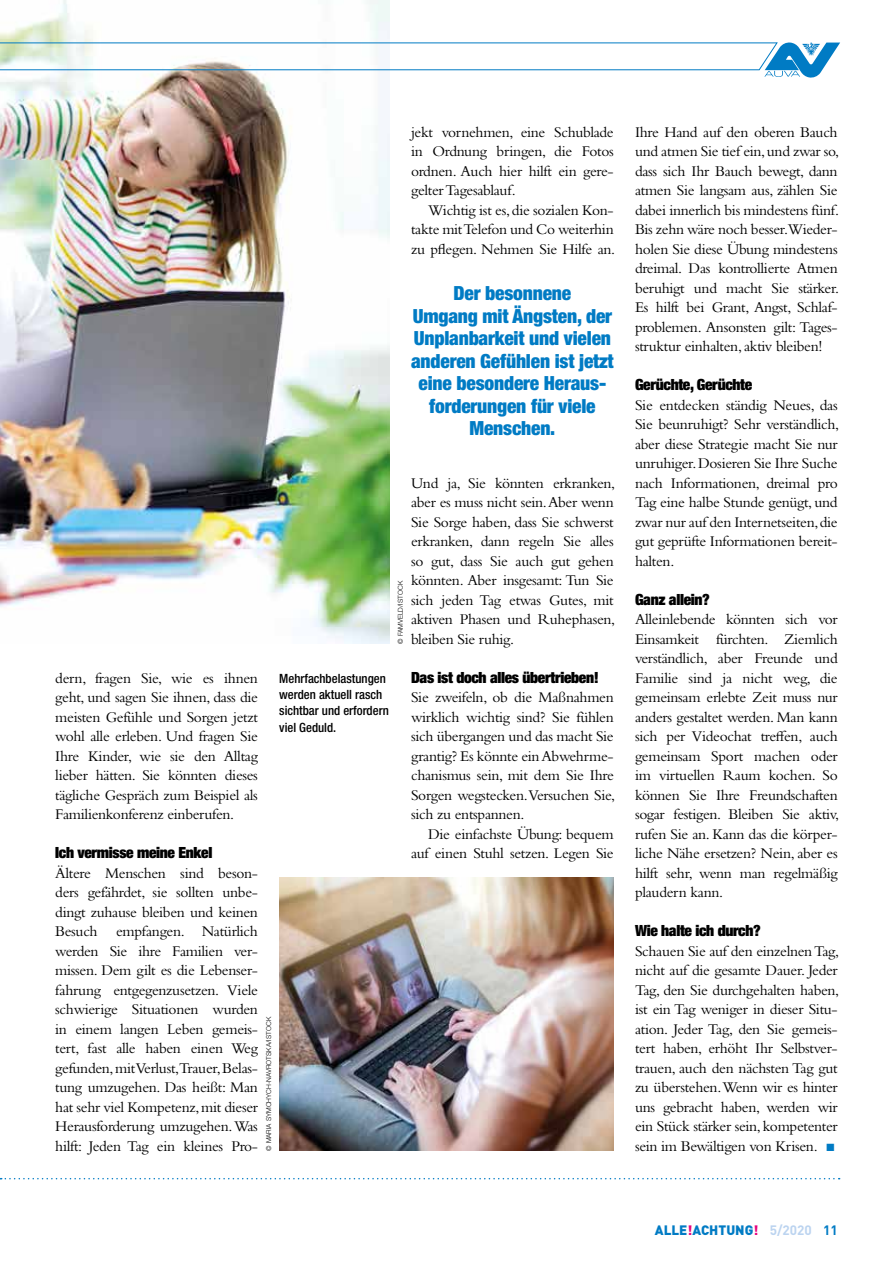
<style>
.page{position:relative;width:893px;height:1263px;background:#fff}
.page>*{position:absolute;margin:0;border:0;box-sizing:border-box;transform-origin:0 0}
.t1{font:900 condensed 19.5px/22.5px "Helvetica Neue LT Std";letter-spacing:-.01em;color:#007bc4;text-align:center}
.t2{font:15.45px/19.5px "Bembo Std";letter-spacing:-.02em;color:#000;text-align:justify}
.t3{font:900 condensed 15.45px "Helvetica Neue LT Std";letter-spacing:-.02em;color:#000}
.t4{font:900 13.5px "DIN Pro";color:#007bc4}
.t5{font:700 13.5px "DIN Pro";color:#007bc4}
.t6{font:500 condensed 12.75px/16.2px "Helvetica Neue LT Std";color:#000}
.t7{font:10.5px "Zapf Dingbats ITC";color:#007bc4}
.t8{font:300 6.75px "Helvetica Neue LT Std";color:#000}
.s1{color:#e6007d}
.s2{font-weight:700;color:#bcd4f0}
</style>
<div class="page">
<img style="left:0;top:0;width:390px;height:644px">
<svg style="left:0;top:42px;width:840px;height:36px"></svg>
<img style="left:279px;top:877px;width:335px;height:274px">
<svg style="left:0;top:1178px;width:840px;height:1px"></svg>
<p class="t2" style="left:411px;top:122px;width:204px">jekt vornehmen, eine Schublade in Ordnung bringen, die Fotos ordnen. Auch hier hilft ein gere&shy;gelter Tagesablauf.</p>
<p class="t2" style="left:411px;top:200px;width:206px;text-indent:17px">Wichtig ist es, die sozialen Kon&shy;takte mit Telefon und Co weiterhin zu pflegen. Nehmen Sie Hilfe an.</p>
<p class="t1" style="left:411px;top:282px;width:204px">Der besonnene<br>Umgang mit Ängsten, der<br>Unplanbarkeit und vielen anderen Gefühlen ist jetzt eine besondere Heraus&shy;forderungen für viele<br>Menschen.</p>
<p class="t2" style="left:55px;top:668px;width:204px">dern, fragen Sie, wie es ihnen geht, und sagen Sie ihnen, dass die meisten Gefühle und Sorgen jetzt wohl alle erleben. Und fragen Sie Ihre Kinder, wie sie den Alltag lieber hätten. Sie könnten dieses tägliche Gespräch zum Beispiel als Familienkonferenz einberufen.</p>
<h2 class="t3" style="left:55px;top:843px;width:159px">Ich vermisse meine Enkel</h2>
<p class="t2" style="left:55px;top:863px;width:204px">Ältere Menschen sind beson&shy;ders gefährdet, sie sollten unbe&shy;dingt zuhause bleiben und keinen Besuch empfangen. Natürlich werden Sie ihre Familien ver&shy;missen. Dem gilt es die Lebenser&shy;fahrung entgegenzusetzen. Viele schwierige Situationen wurden in einem langen Leben gemeis&shy;tert, fast alle haben einen Weg gefunden, mit Verlust,Trauer, Belas&shy;tung umzugehen. Das heißt: Man hat sehr viel Kompetenz, mit dieser Herausforderung umzugehen. Was hilft: Jeden Tag ein kleines Pro-</p>
<p class="t8" style="left:264px;top:1151px;width:135px;rotate:-90deg">© MARIA SYMCHYCH-NAVROTSKA/ISTOCK</p>
<p class="t6" style="left:279px;top:670px;width:111px">Mehrfachbelastungen werden aktuell rasch sichtbar und erfordern viel Geduld.</p>
<p class="t8" style="left:396px;top:644px;width:64px;rotate:-90deg">© FAMVELD/ISTOCK</p>
<p class="t2" style="left:411px;top:473px;width:206px">Und ja, Sie könnten erkranken, aber es muss nicht sein. Aber wenn Sie Sorge haben, dass Sie schwerst erkranken, dann regeln Sie alles so gut, dass Sie auch gut gehen könnten. Aber insgesamt: Tun Sie sich jeden Tag etwas Gutes, mit aktiven Phasen und Ruhephasen, bleiben Sie ruhig.</p>
<h2 class="t3" style="left:411px;top:667px;width:189px">Das ist doch alles übertrieben!</h2>
<p class="t2" style="left:411px;top:687px;width:206px">Sie zweifeln, ob die Maßnahmen wirklich wichtig sind? Sie fühlen sich übergangen und das macht Sie grantig? Es könnte ein Abwehrme&shy;chanismus sein, mit dem Sie Ihre Sorgen wegstecken.Versuchen Sie, sich zu entspannen.</p>
<p class="t2" style="left:411px;top:824px;width:204px;text-align:right">Die einfachste Übung: bequem auf einen Stuhl setzen. Legen Sie</p>
<p class="t2" style="left:635px;top:122px;width:206px">Ihre Hand auf den oberen Bauch und atmen Sie tief ein, und zwar so, dass sich Ihr Bauch bewegt, dann atmen Sie langsam aus, zählen Sie dabei innerlich bis mindestens fünf.<br>Bis zehn wäre noch besser.Wieder&shy;holen Sie diese Übung mindestens dreimal. Das kontrollierte Atmen beruhigt und macht Sie stärker.<br>Es hilft bei Grant, Angst, Schlaf&shy;problemen. Ansonsten gilt: Tages&shy;struktur einhalten, aktiv bleiben!</p>
<h2 class="t3" style="left:635px;top:375px;width:119px">Gerüchte, Gerüchte</h2>
<p class="t2" style="left:635px;top:395px;width:206px">Sie entdecken ständig Neues, das Sie beunruhigt? Sehr verständlich, aber diese Strategie macht Sie nur unruhiger. Dosieren Sie Ihre Suche nach Informationen, dreimal pro Tag eine halbe Stunde genügt, und zwar nur auf den Internetseiten, die gut geprüfte Informationen bereit&shy;halten.</p>
<h2 class="t3" style="left:635px;top:589px;width:76px">Ganz allein?</h2>
<p class="t2" style="left:635px;top:609px;width:206px">Alleinlebende könnten sich vor Einsamkeit fürchten. Ziemlich verständlich, aber Freunde und Familie sind ja nicht weg, die gemeinsam erlebte Zeit muss nur anders gestaltet werden. Man kann sich per Videochat treffen, auch gemeinsam Sport machen oder im virtuellen Raum kochen. So können Sie Ihre Freundschaften sogar festigen. Bleiben Sie aktiv, rufen Sie an. Kann das die körper&shy;liche Nähe ersetzen? Nein, aber es hilft sehr, wenn man regelmäßig plaudern kann.</p>
<h2 class="t3" style="left:635px;top:921px;width:127px">Wie halte ich durch?</h2>
<p class="t2" style="left:635px;top:941px;width:206px">Schauen Sie auf den einzelnen Tag, nicht auf die gesamte Dauer. Jeder Tag, den Sie durchgehalten haben, ist ein Tag weniger in dieser Situ&shy;ation. Jeder Tag, den Sie gemeis&shy;tert haben, erhöht Ihr Selbstver&shy;trauen, auch den nächsten Tag gut zu überstehen. Wenn wir es hinter uns gebracht haben, werden wir ein Stück stärker sein, kompetenter</p>
<p class="t2" style="left:635px;top:1136px;width:184px">sein im Bewältigen von Krisen.</p>
<p class="t7" style="left:826px;top:1142px;width:9px">■</p>
<p class="t4" style="left:655px;top:1218px;width:158px">ALLE<span class="s1">!</span>ACHTUNG<span class="s1">!</span> <span class="s2">5/2020</span></p>
<p class="t5" style="left:823px;top:1219px;width:16px">11</p>
</div>
